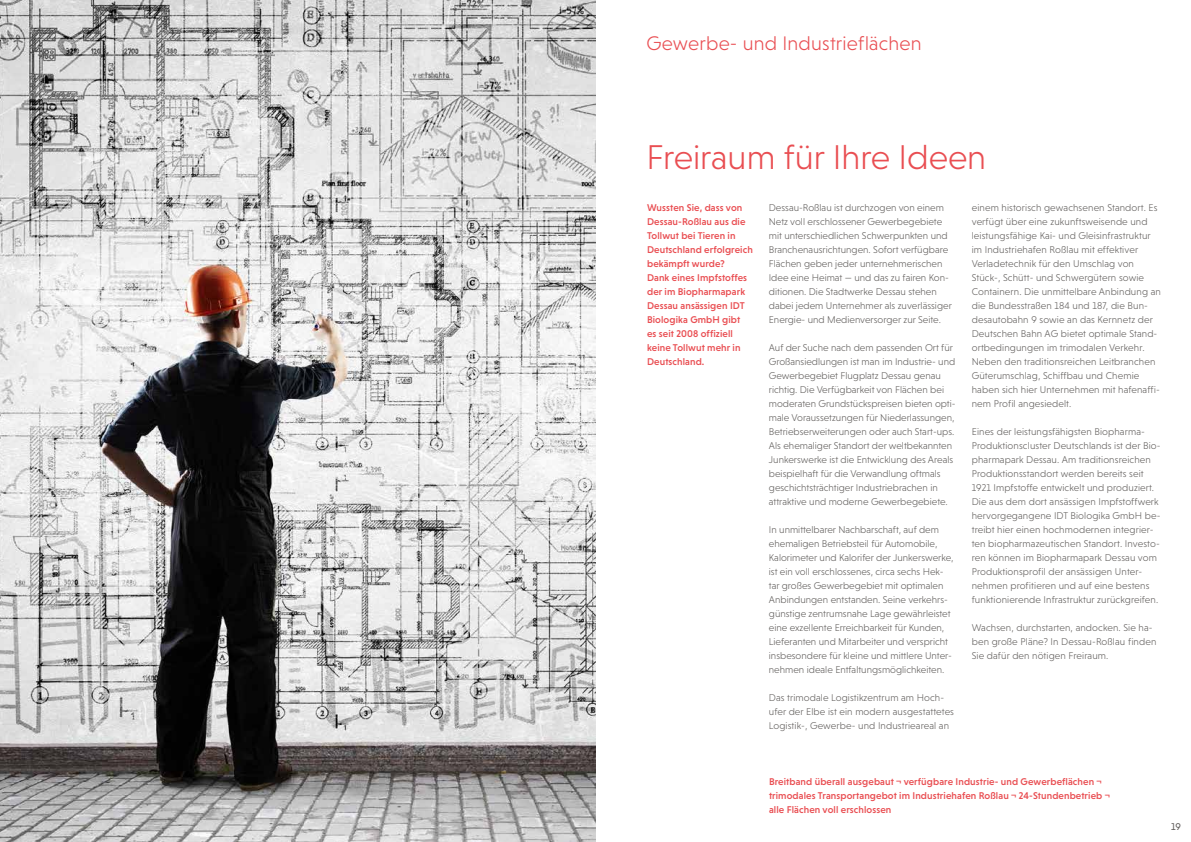
<style>
.page{position:relative;width:1191px;height:842px;background:#fff}
.page>*{position:absolute;margin:0;border:0;box-sizing:border-box;transform-origin:0 0}
.t1{font:300 35px "Niveau Grotesk";color:#e94e52}
.t2{font:300 20px "Niveau Grotesk";letter-spacing:.01em;color:#e94e52}
.t3{font:300 10px/14px "Niveau Grotesk";color:#63605e}
.t4{font:500 10px/14px "Niveau Grotesk";letter-spacing:.01em;color:#e94e52}
.t5{font:10px "Niveau Grotesk";color:#63605e}
</style>
<div class="page">
<img style="left:0;top:0;width:595px;height:842px">
<h2 class="t2" style="left:646px;top:32px;width:277px">Gewerbe- und Industrieflächen</h2>
<h1 class="t1" style="left:646px;top:137px;width:341px">Freiraum für Ihre Ideen</h1>
<p class="t4" style="left:647px;top:201px;width:107px">Wussten Sie, dass von<br>Dessau-Roßlau aus die<br>Tollwut bei Tieren in<br>Deutschland erfolgreich bekämpft wurde?<br>Dank eines Impfstoffes der im Biopharmapark<br>Dessau ansässigen IDT<br>Biologika GmbH gibt<br>es seit 2008 offiziell keine Tollwut mehr in<br>Deutschland.</p>
<p class="t3" style="left:769px;top:201px;width:184px">Dessau-Roßlau ist durchzogen von einem Netz voll erschlossener Gewerbegebiete mit unterschiedlichen Schwerpunkten und Branchenausrichtungen. Sofort verfügbare Flächen geben jeder unternehmerischen Idee eine Heimat — und das zu fairen Kon&shy;ditionen. Die Stadtwerke Dessau stehen dabei jedem Unternehmer als zuverlässiger Energie- und Medienversorger zur Seite.</p>
<p class="t3" style="left:971px;top:201px;width:191px">einem historisch gewachsenen Standort. Es verfügt über eine zukunftsweisende und leistungsfähige Kai- und Gleisinfrastruktur im Industriehafen Roßlau mit effektiver Verladetechnik für den Umschlag von Stück-, Schütt- und Schwergütern sowie Containern. Die unmittelbare Anbindung an die Bundesstraßen 184 und 187, die Bun&shy;desautobahn 9 sowie an das Kernnetz der Deutschen Bahn AG bietet optimale Stand&shy;ortbedingungen im trimodalen Verkehr.<br>Neben den traditionsreichen Leitbranchen Güterumschlag, Schiffbau und Chemie haben sich hier Unternehmen mit hafenaffi&shy;nem Profil angesiedelt.</p>
<p class="t3" style="left:971px;top:425px;width:190px">Eines der leistungsfähigsten Biopharma-Produktionscluster Deutschlands ist der Bio&shy;pharmapark Dessau. Am traditionsreichen Produktionsstandort werden bereits seit 1921 Impfstoffe entwickelt und produziert.<br>Die aus dem dort ansässigen Impfstoffwerk hervorgegangene IDT Biologika GmbH be&shy;treibt hier einen hochmodernen integrier&shy;ten biopharmazeutischen Standort. Investo&shy;ren können im Biopharmapark Dessau vom Produktionsprofil der ansässigen Unter&shy;nehmen profitieren und auf eine bestens funktionierende Infrastruktur zurückgreifen.</p>
<p class="t3" style="left:971px;top:621px;width:186px">Wachsen, durchstarten, andocken. Sie ha&shy;ben große Pläne? In Dessau-Roßlau finden<br>Sie dafür den nötigen Freiraum.</p>
<p class="t3" style="left:769px;top:341px;width:188px">Auf der Suche nach dem passenden Ort für Großansiedlungen ist man im Industrie- und Gewerbegebiet Flugplatz Dessau genau richtig. Die Verfügbarkeit von Flächen bei moderaten Grundstückspreisen bieten opti&shy;male Voraussetzungen für Niederlassungen, Betriebserweiterungen oder auch Start-ups.<br>Als ehemaliger Standort der weltbekannten Junkerswerke ist die Entwicklung des Areals beispielhaft für die Verwandlung oftmals geschichtsträchtiger Industriebrachen in attraktive und moderne Gewerbegebiete.</p>
<p class="t3" style="left:769px;top:523px;width:186px">In unmittelbarer Nachbarschaft, auf dem ehemaligen Betriebsteil für Automobile, Kalorimeter und Kalorifer der Junkerswerke, ist ein voll erschlossenes, circa sechs Hek&shy;tar großes Gewerbegebiet mit optimalen Anbindungen entstanden. Seine verkehrs&shy;günstige zentrumsnahe Lage gewährleistet eine exzellente Erreichbarkeit für Kunden, Lieferanten und Mitarbeiter und verspricht insbesondere für kleine und mittlere Unter&shy;nehmen ideale Entfaltungsmöglichkeiten.</p>
<p class="t3" style="left:769px;top:691px;width:187px">Das trimodale Logistikzentrum am Hoch&shy;ufer der Elbe ist ein modern ausgestattetes<br>Logistik-, Gewerbe- und Industrieareal an</p>
<p class="t4" style="left:769px;top:775px;width:342px">Breitband überall ausgebaut ¬ verfügbare Industrie- und Gewerbeflächen ¬ trimodales Transportangebot im Industriehafen Roßlau ¬ 24-Stundenbetrieb ¬ alle Flächen voll erschlossen</p>
<p class="t5" style="left:1171px;top:820px;width:11px">19</p>
</div>
